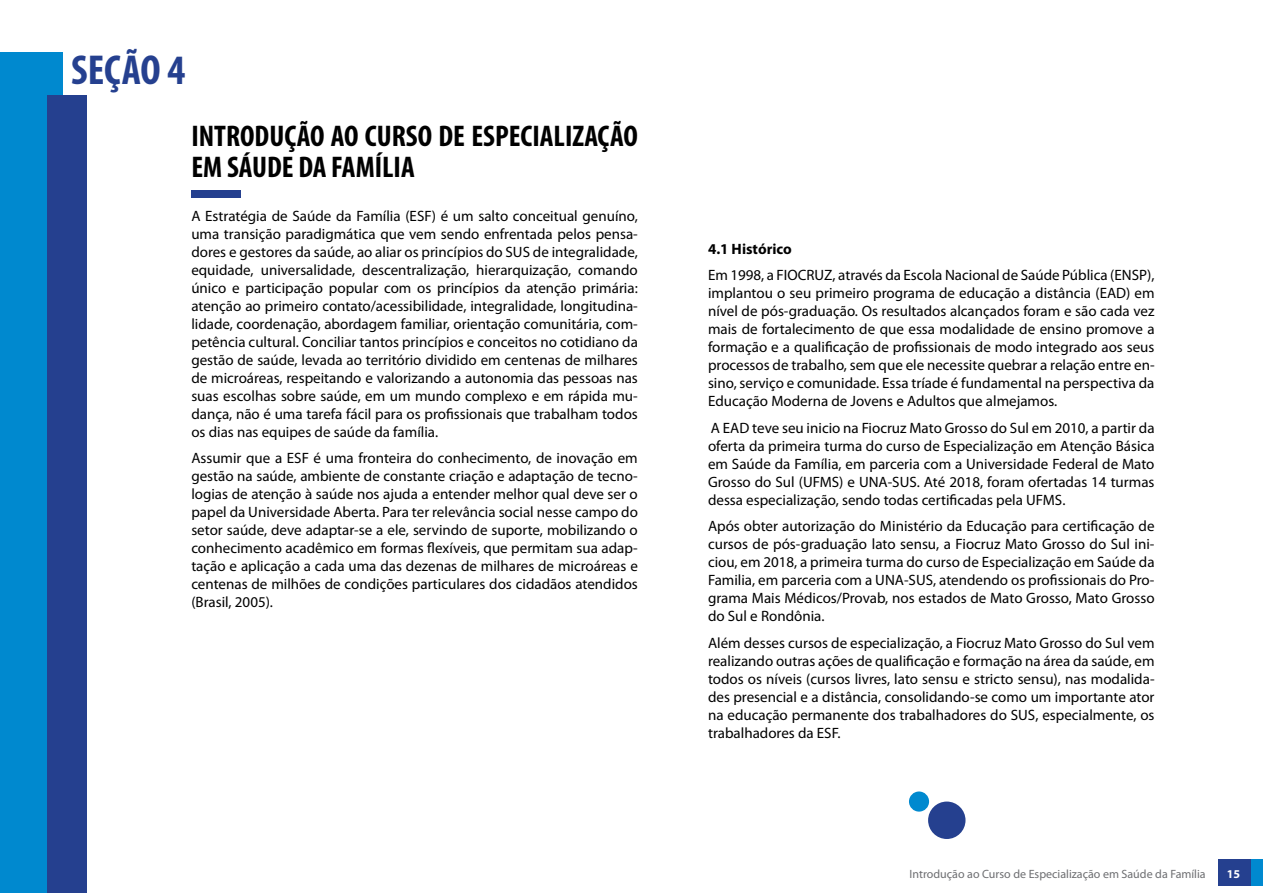
<style>
.page{position:relative;width:1263px;height:893px;background:#fff}
.page>*{position:absolute;margin:0;border:0;box-sizing:border-box;transform-origin:0 0}
.t1{font:700 condensed 42px "Myriad Pro";color:#25408f}
.t2{font:700 condensed 30px/31.5px "Myriad Pro";color:#000}
.t3{font:15px/18px "Myriad Pro";color:#000;text-align:justify}
.t4{font:700 15px "Myriad Pro";color:#000}
.t5{font:12px "Myriad Pro";color:#6d6e71}
.t6{font:700 12px "Myriad Pro";color:#fff}
</style>
<div class="page">
<div style="left:1218px;top:859px;width:45px;height:27px;background:#25408f"></div>
<div style="left:1251px;top:859px;width:12px;height:27px;background:#0089cf"></div>
<div style="left:0;top:52px;width:63px;height:841px;background:#0089cf"></div>
<div style="left:47px;top:96px;width:39px;height:797px;background:#25408f"></div>
<div style="left:191px;top:190px;width:50px;height:8px;background:#25408f"></div>
<div style="left:928px;top:801px;width:37px;height:38px;background:#25408f;border-radius:50%"></div>
<div style="left:909px;top:791px;width:20px;height:21px;background:#0089cf;border-radius:50%"></div>
<h1 class="t1" style="left:71px;top:43px;width:115px">SEÇÃO 4</h1>
<h2 class="t2" style="left:191px;top:119px;width:448px">INTRODUÇÃO AO CURSO DE ESPECIALIZAÇÃO<br>EM SÁUDE DA FAMÍLIA</h2>
<p class="t3" style="left:191px;top:206px;width:448px">A Estratégia de Saúde da Família (ESF) é um salto conceitual genuíno, uma transição paradigmática que vem sendo enfrentada pelos pensa&shy;dores e gestores da saúde, ao aliar os princípios do SUS de integralidade, equidade, universalidade, descentralização, hierarquização, comando único e participação popular com os princípios da atenção primária: atenção ao primeiro contato/acessibilidade, integralidade, longitudina&shy;lidade, coordenação, abordagem familiar, orientação comunitária, com&shy;petência cultural. Conciliar tantos princípios e conceitos no cotidiano da gestão de saúde, levada ao território dividido em centenas de milhares de microáreas, respeitando e valorizando a autonomia das pessoas nas suas escolhas sobre saúde, em um mundo complexo e em rápida mu&shy;dança, não é uma tarefa fácil para os profissionais que trabalham todos os dias nas equipes de saúde da família.</p>
<p class="t3" style="left:191px;top:449px;width:448px">Assumir que a ESF é uma fronteira do conhecimento, de inovação em gestão na saúde, ambiente de constante criação e adaptação de tecno&shy;logias de atenção à saúde nos ajuda a entender melhor qual deve ser o papel da Universidade Aberta. Para ter relevância social nesse campo do setor saúde, deve adaptar-se a ele, servindo de suporte, mobilizando o conhecimento acadêmico em formas flexíveis, que permitam sua adap&shy;tação e aplicação a cada uma das dezenas de milhares de microáreas e centenas de milhões de condições particulares dos cidadãos atendidos (Brasil, 2005).</p>
<p class="t4" style="left:708px;top:239px;width:85px">4.1 Histórico</p>
<p class="t3" style="left:708px;top:266px;width:448px">Em 1998, a FIOCRUZ, através da Escola Nacional de Saúde Pública (ENSP), implantou o seu primeiro programa de educação a distância (EAD) em nível de pós-graduação. Os resultados alcançados foram e são cada vez mais de fortalecimento de que essa modalidade de ensino promove a formação e a qualificação de profissionais de modo integrado aos seus processos de trabalho, sem que ele necessite quebrar a relação entre en&shy;sino, serviço e comunidade. Essa tríade é fundamental na perspectiva da Educação Moderna de Jovens e Adultos que almejamos.</p>
<p class="t3" style="left:708px;top:418px;width:448px">A EAD teve seu inicio na Fiocruz Mato Grosso do Sul em 2010, a partir da oferta da primeira turma do curso de Especialização em Atenção Básica em Saúde da Família, em parceria com a Universidade Federal de Mato Grosso do Sul (UFMS) e UNA-SUS. Até 2018, foram ofertadas 14 turmas dessa especialização, sendo todas certificadas pela UFMS.</p>
<p class="t3" style="left:708px;top:517px;width:448px">Após obter autorização do Ministério da Educação para certificação de cursos de pós-graduação lato sensu, a Fiocruz Mato Grosso do Sul ini&shy;ciou, em 2018, a primeira turma do curso de Especialização em Saúde da Familia, em parceria com a UNA-SUS, atendendo os profissionais do Pro&shy;grama Mais Médicos/Provab, nos estados de Mato Grosso, Mato Grosso do Sul e Rondônia.</p>
<p class="t3" style="left:708px;top:633px;width:448px">Além desses cursos de especialização, a Fiocruz Mato Grosso do Sul vem realizando outras ações de qualificação e formação na área da saúde, em todos os níveis (cursos livres, lato sensu e stricto sensu), nas modalida&shy;des presencial e a distância, consolidando-se como um importante ator na educação permanente dos trabalhadores do SUS, especialmente, os trabalhadores da ESF.</p>
<p class="t5" style="left:909px;top:866px;width:298px">Introdução ao Curso de Especialização em Saúde da Família</p>
<p class="t6" style="left:1227px;top:866px;width:15px">15</p>
</div>
